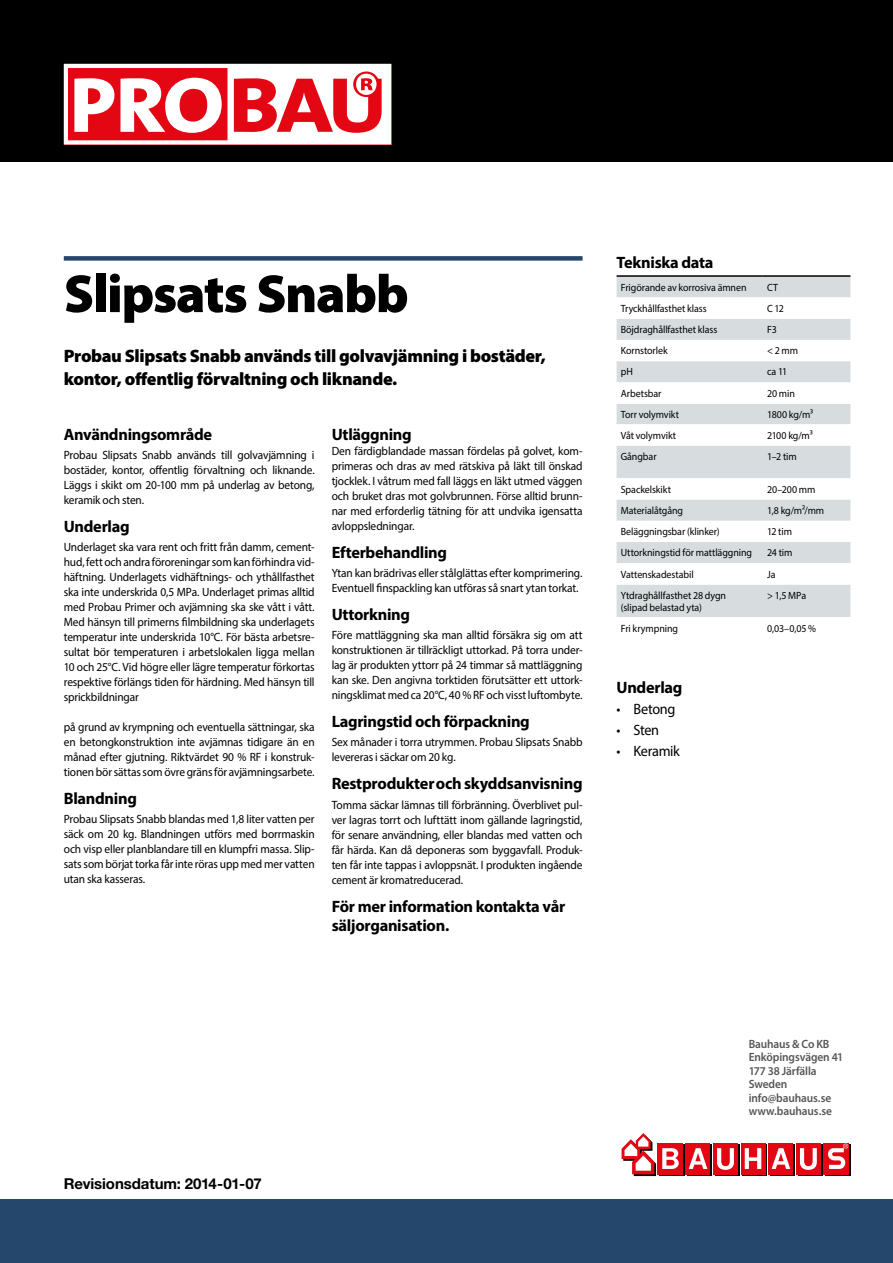
<style>
.page{position:relative;width:893px;height:1263px;background:#fff}
.page>*{position:absolute;margin:0;border:0;box-sizing:border-box;transform-origin:0 0}
.t1{font:900 54px "Myriad Pro";letter-spacing:-.025em;color:#000}
.t2{font:900 18px/22.5px "Myriad Pro";letter-spacing:-.02em;color:#000}
.t3{font:700 16.5px/19.5px "Myriad Pro";letter-spacing:-.02em;color:#000}
.t4{font:700 15px "Helvetica Neue LT Std";letter-spacing:-.005em;color:#000}
.t5{font:15px "Myriad Pro";letter-spacing:-.02em;color:#000;scale:.95 1}
.t6{font:12px/15px "Myriad Pro";letter-spacing:-.01em;color:#000;text-align:justify;scale:.95 1}
.t7{font:600 12px/13.5px "Myriad Pro";letter-spacing:-.01em;color:#575756;scale:.95 1}
.t8{font:10.5px/12px "Myriad Pro";letter-spacing:-.01em;color:#000;scale:.95 1}
</style>
<div class="page">
<div style="left:0;top:1199px;width:893px;height:64px;background:#25476b"></div>
<div style="left:0;top:0;width:893px;height:162px;background:#000"></div>
<svg style="left:64px;top:64px;width:327px;height:81px;background:#f28f95"></svg>
<svg style="left:687px;top:1145px;width:25px;height:31px"></svg>
<div style="left:825px;top:1145px;width:25px;height:31px;background:#e30613"></div>
<div style="left:742px;top:1145px;width:25px;height:31px;background:#e30613"></div>
<svg style="left:770px;top:1145px;width:25px;height:31px"></svg>
<div style="left:659px;top:1145px;width:25px;height:31px;background:#e30613"></div>
<div style="left:715px;top:1145px;width:24px;height:31px;background:#e30613"></div>
<div style="left:798px;top:1145px;width:24px;height:31px;background:#e30613"></div>
<div style="left:685px;top:1143px;width:25px;height:31px;background:#e30613"></div>
<div style="left:824px;top:1143px;width:25px;height:31px;background:#e30613"></div>
<div style="left:741px;top:1143px;width:24px;height:31px;background:#e30613"></div>
<div style="left:657px;top:1143px;width:25px;height:31px;background:#e30613"></div>
<svg style="left:622px;top:1133px;width:34px;height:43px"></svg>
<svg style="left:745px;top:1148px;width:16px;height:21px"></svg>
<svg style="left:689px;top:1148px;width:18px;height:21px"></svg>
<div style="left:713px;top:1143px;width:25px;height:31px;background:#e30613"></div>
<svg style="left:717px;top:1148px;width:17px;height:22px"></svg>
<div style="left:796px;top:1143px;width:25px;height:31px;background:#e30613"></div>
<svg style="left:800px;top:1148px;width:17px;height:22px"></svg>
<svg style="left:662px;top:1148px;width:17px;height:21px"></svg>
<div style="left:768px;top:1143px;width:25px;height:31px;background:#e30613"></div>
<svg style="left:771px;top:1148px;width:19px;height:21px"></svg>
<svg style="left:828px;top:1143px;width:20px;height:26px"></svg>
<div style="left:64px;top:256px;width:519px;height:5px;background:#25476b"></div>
<div style="left:617px;top:277px;width:233px;height:20px;background:#d7ddde"></div>
<svg style="left:617px;top:319px;width:233px;height:298px;fill:#d7ddde"></svg>
<hr style="left:617px;top:275px;width:146px;height:2px;background:#000">
<hr style="left:763px;top:275px;width:87px;height:2px;background:#000">
<h1 class="t1" style="left:64px;top:258px;width:346px">Slipsats Snabb</h1>
<h2 class="t2" style="left:64px;top:344px;width:484px">Probau Slipsats Snabb används till golvavjämning i bostäder, kontor, offentlig förvaltning och liknande.</h2>
<h3 class="t3" style="left:64px;top:424px;width:150px">Användningsområde</h3>
<p class="t6" style="left:64px;top:447px;width:266px">Probau Slipsats Snabb används till golvavjämning i bostäder, kontor, offentlig förvaltning och liknande.<br>Läggs i skikt om 20-100 mm på underlag av betong, keramik och sten.</p>
<h3 class="t3" style="left:64px;top:516px;width:67px">Underlag</h3>
<p class="t6" style="left:64px;top:539px;width:266px">Underlaget ska vara rent och fritt från damm, cement&shy;hud, fett och andra föroreningar som kan förhindra vid&shy;häftning. Underlagets vidhäftnings- och ythållfasthet ska inte underskrida 0,5 MPa. Underlaget primas alltid med Probau Primer och avjämning ska ske vått i vått.<br>Med hänsyn till primerns filmbildning ska underlagets temperatur inte underskrida 10°C. För bästa arbetsre&shy;sultat bör temperaturen i arbetslokalen ligga mellan 10 och 25°C. Vid högre eller lägre temperatur förkortas respektive förlängs tiden för härdning. Med hänsyn till sprickbildningar</p>
<p class="t6" style="left:64px;top:719px;width:266px">på grund av krympning och eventuella sättningar, ska en betongkonstruktion inte avjämnas tidigare än en månad efter gjutning. Riktvärdet 90 % RF i konstruk&shy;tionen bör sättas som övre gräns för avjämningsarbete.</p>
<h3 class="t3" style="left:64px;top:788px;width:75px">Blandning</h3>
<p class="t6" style="left:64px;top:812px;width:266px">Probau Slipsats Snabb blandas med 1,8 liter vatten per säck om 20 kg. Blandningen utförs med borrmaskin och visp eller planblandare till en klumpfri massa. Slip&shy;sats som börjat torka får inte röras upp med mer vatten utan ska kasseras.</p>
<h3 class="t3" style="left:332px;top:424px;width:82px">Utläggning</h3>
<p class="t6" style="left:332px;top:443px;width:266px">Den färdigblandade massan fördelas på golvet, kom&shy;primeras och dras av med rätskiva på läkt till önskad tjocklek. I våtrum med fall läggs en läkt utmed väggen och bruket dras mot golvbrunnen. Förse alltid brun - nar med erforderlig tätning för att undvika igensatta avloppsledningar.</p>
<h3 class="t3" style="left:332px;top:542px;width:117px">Efterbehandling</h3>
<p class="t6" style="left:332px;top:565px;width:266px">Ytan kan brädrivas eller stålglättas efter komprimering.<br>Eventuell finspackling kan utföras så snart ytan torkat.</p>
<h3 class="t3" style="left:332px;top:604px;width:80px">Uttorkning</h3>
<p class="t6" style="left:332px;top:627px;width:266px">Före mattläggning ska man alltid försäkra sig om att konstruktionen är tillräckligt uttorkad. På torra under&shy;lag är produkten yttorr på 24 timmar så mattläggning kan ske. Den angivna torktiden förutsätter ett uttork&shy;ningsklimat med ca 20°C, 40 % RF och visst luftombyte.</p>
<h3 class="t3" style="left:332px;top:711px;width:200px">Lagringstid och förpackning</h3>
<p class="t6" style="left:332px;top:735px;width:266px">Sex månader i torra utrymmen. Probau Slipsats Snabb levereras i säckar om 20 kg.</p>
<h3 class="t3" style="left:332px;top:773px;width:252px">Restprodukter och skyddsanvisning</h3>
<p class="t6" style="left:332px;top:797px;width:266px">Tomma säckar lämnas till förbränning. Överblivet pul&shy;ver lagras torrt och lufttätt inom gällande lagringstid, för senare användning, eller blandas med vatten och får härda. Kan då deponeras som byggavfall. Produk&shy;ten får inte tappas i avloppsnät. I produkten ingående cement är kromatreducerad.</p>
<h3 class="t3" style="left:332px;top:896px;width:235px">För mer information kontakta vår säljorganisation.</h3>
<h3 class="t3" style="left:617px;top:252px;width:98px">Tekniska data</h3>
<p class="t8" style="left:621px;top:281px;width:134px">Frigörande av korrosiva ämnen</p>
<p class="t8" style="left:767px;top:281px;width:13px">CT</p>
<p class="t8" style="left:621px;top:302px;width:92px">Tryckhållfasthet klass</p>
<p class="t8" style="left:767px;top:302px;width:19px">C 12</p>
<p class="t8" style="left:621px;top:323px;width:103px">Böjdraghållfasthet klass</p>
<p class="t8" style="left:767px;top:323px;width:12px">F3</p>
<p class="t8" style="left:621px;top:344px;width:51px">Kornstorlek</p>
<p class="t8" style="left:767px;top:344px;width:34px">&lt; 2 mm</p>
<p class="t8" style="left:621px;top:366px;width:14px">pH</p>
<p class="t8" style="left:767px;top:366px;width:23px">ca 11</p>
<p class="t8" style="left:621px;top:387px;width:44px">Arbetsbar</p>
<p class="t8" style="left:767px;top:387px;width:31px">20 min</p>
<p class="t8" style="left:621px;top:408px;width:63px">Torr volymvikt</p>
<p class="t8" style="left:767px;top:408px;width:50px">1800 kg/m³</p>
<p class="t8" style="left:621px;top:429px;width:60px">Våt volymvikt</p>
<p class="t8" style="left:767px;top:429px;width:50px">2100 kg/m³</p>
<p class="t8" style="left:621px;top:450px;width:39px">Gångbar</p>
<p class="t8" style="left:767px;top:450px;width:33px">1–2 tim</p>
<p class="t8" style="left:621px;top:483px;width:54px">Spackelskikt</p>
<p class="t8" style="left:767px;top:483px;width:52px">20–200 mm</p>
<p class="t8" style="left:621px;top:504px;width:67px">Materialåtgång</p>
<p class="t8" style="left:767px;top:504px;width:62px">1,8 kg/m²/mm</p>
<p class="t8" style="left:621px;top:525px;width:106px">Beläggningsbar (klinker)</p>
<p class="t8" style="left:767px;top:525px;width:28px">12 tim</p>
<p class="t8" style="left:621px;top:547px;width:140px">Uttorkningstid för mattläggning</p>
<p class="t8" style="left:767px;top:547px;width:28px">24 tim</p>
<p class="t8" style="left:621px;top:568px;width:78px">Vattenskadestabil</p>
<p class="t8" style="left:767px;top:568px;width:10px">Ja</p>
<p class="t8" style="left:621px;top:589px;width:112px">Ytdraghållfasthet 28 dygn (slipad belastad yta)</p>
<p class="t8" style="left:767px;top:589px;width:43px">&gt; 1,5 MPa</p>
<p class="t8" style="left:621px;top:622px;width:62px">Fri krympning</p>
<p class="t8" style="left:767px;top:622px;width:53px">0,03–0,05 %</p>
<h3 class="t3" style="left:617px;top:677px;width:67px">Underlag</h3>
<p class="t5" style="left:617px;top:700px;width:64px">• Betong</p>
<p class="t5" style="left:617px;top:721px;width:46px">• Sten</p>
<p class="t5" style="left:617px;top:741px;width:68px">• Keramik</p>
<p class="t4" style="left:64px;top:1174px;width:199px">Revisionsdatum: 2014-01-07</p>
<p class="t7" style="left:749px;top:1037px;width:101px">Bauhaus &amp; Co KB<br>Enköpingsvägen 41<br>177 38 Järfälla<br>Sweden info@bauhaus.se www.bauhaus.se</p>
</div>
